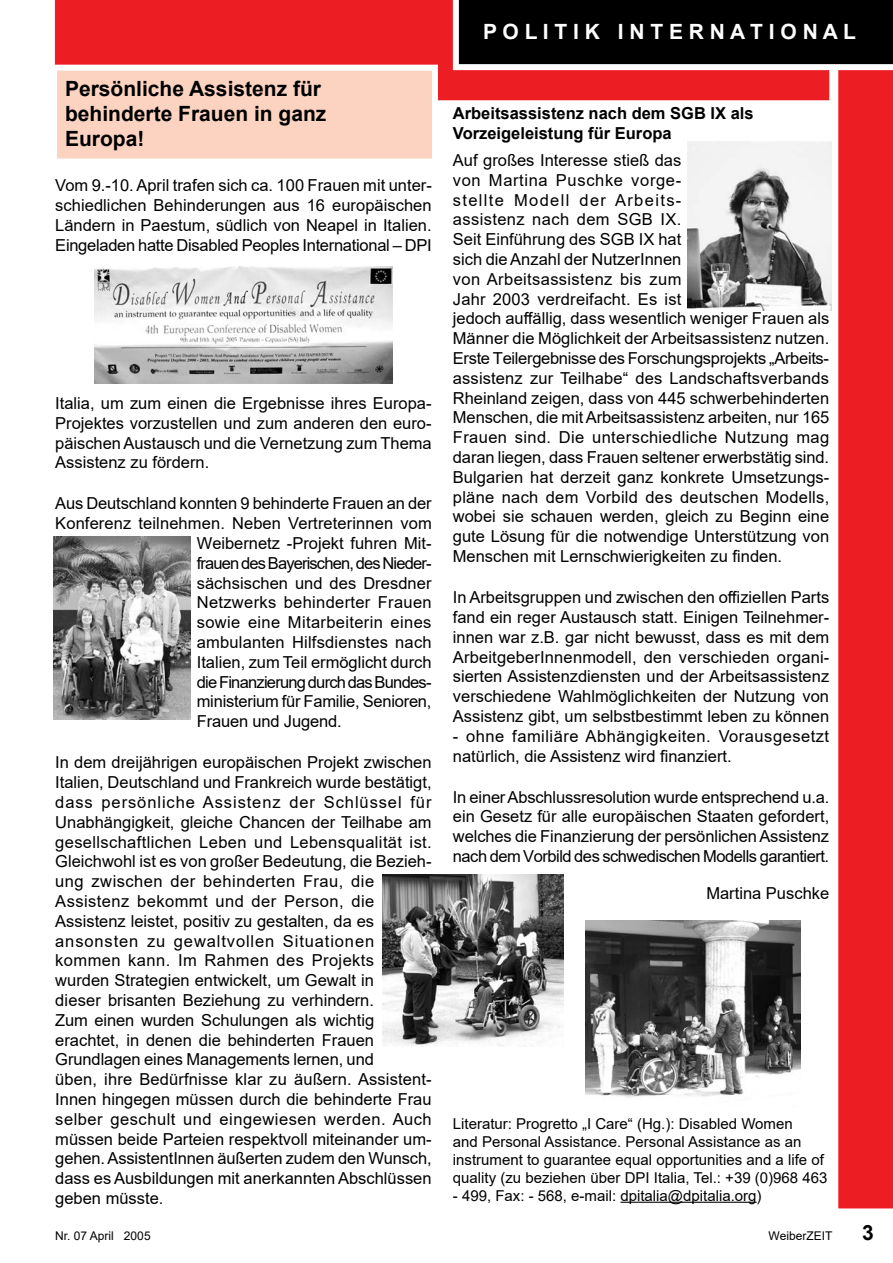
<style>
.page{position:relative;width:893px;height:1263px;background:#fff}
.page>*{position:absolute;margin:0;border:0;box-sizing:border-box;transform-origin:0 0}
.t1{font:700 21px/25.2px "Arial";color:#000}
.t2{font:700 21px "Arial";color:#fff}
.t3{font:16.5px/19.8px "Arial";color:#000;text-align:justify}
.t4{font:16.5px/19.8px "Arial";letter-spacing:.03em;color:#000}
.t5{font:700 16.5px/19.8px "Arial";color:#000}
.t6{font:16.5px "Arial";letter-spacing:.02em;color:#000}
.t7{font:16.5px "Arial";letter-spacing:-.05em;color:#000}
.t8{font:16.5px "Arial";letter-spacing:-.045em;color:#000}
.t9{font:15px/18px "Arial";color:#000}
.t10{font:12px "Arial";color:#000}
</style>
<div class="page">
<div style="left:54px;top:0;width:775px;height:101px;background:#ed1d24"></div>
<svg style="left:829px;top:70px;width:64px;height:1139px"></svg>
<svg style="left:453px;top:0;width:440px;height:70px;background:#181818"></svg>
<img style="left:688px;top:142px;width:143px;height:168px">
<img style="left:383px;top:875px;width:180px;height:171px">
<img style="left:586px;top:920px;width:214px;height:178px">
<hr style="left:620px;top:1202px;width:137px;height:1px;background:#000">
<img style="left:94px;top:266px;width:299px;height:118px">
<img style="left:53px;top:536px;width:137px;height:183px">
<div style="left:51px;top:65px;width:387px;height:100px;background:#fcd3c1;border:6px solid #fff"></div>
<h1 class="t1" style="left:65px;top:76px;width:263px">Persönliche Assistenz für behinderte Frauen in ganz<br>Europa!</h1>
<p class="t3" style="left:55px;top:175px;width:378px">Vom 9.-10. April trafen sich ca. 100 Frauen mit unter&shy;schiedlichen Behinderungen aus 16 europäischen Ländern in Paestum, südlich von Neapel in Italien.<br>Eingeladen hatte Disabled Peoples International – DPI</p>
<p class="t3" style="left:55px;top:393px;width:378px">Italia, um zum einen die Ergebnisse ihres Europa-Projektes vorzustellen und zum anderen den euro&shy;päischen Austausch und die Vernetzung zum Thema Assistenz zu fördern.</p>
<p class="t3" style="left:55px;top:494px;width:378px">Aus Deutschland konnten 9 behinderte Frauen an der</p>
<p class="t3" style="left:55px;top:513px;width:378px">Konferenz teilnehmen. Neben Vertreterinnen vom</p>
<p class="t3" style="left:197px;top:533px;width:236px">Weibernetz -Projekt fuhren Mit-</p>
<p class="t7" style="left:197px;top:552px;width:236px">frauen des Bayerischen, des Nieder-</p>
<p class="t3" style="left:197px;top:573px;width:236px">sächsischen und des Dresdner</p>
<p class="t6" style="left:197px;top:591px;width:236px">Netzwerks behinderter Frauen</p>
<p class="t6" style="left:197px;top:611px;width:236px">sowie eine Mitarbeiterin eines</p>
<p class="t3" style="left:197px;top:632px;width:236px">ambulanten Hilfsdienstes nach</p>
<p class="t3" style="left:197px;top:652px;width:236px">Italien, zum Teil ermöglicht durch</p>
<p class="t8" style="left:197px;top:670px;width:236px">die Finanzierung durch das Bundes-</p>
<p class="t3" style="left:197px;top:692px;width:236px">ministerium für Familie, Senioren,</p>
<p class="t3" style="left:197px;top:711px;width:146px">Frauen und Jugend.</p>
<p class="t3" style="left:55px;top:752px;width:378px;text-align:left">In dem dreijährigen europäischen Projekt zwischen Italien, Deutschland und Frankreich wurde bestätigt, dass persönliche Assistenz der Schlüssel für Unabhängigkeit, gleiche Chancen der Teilhabe am gesellschaftlichen Leben und Lebensqualität ist.<br>Gleichwohl ist es von großer Bedeutung, die Bezieh&shy;ung zwischen der behinderten Frau, die Assistenz bekommt und der Person, die Assistenz leistet, positiv zu gestalten, da es ansonsten zu gewaltvollen Situationen kommen kann. Im Rahmen des Projekts wurden Strategien entwickelt, um Gewalt in<br>dieser brisanten Beziehung zu verhindern.<br>Zum einen wurden Schulungen als wichtig erachtet, in denen die behinderten Frauen Grundlagen eines Managements lernen, und<br>üben, ihre Bedürfnisse klar zu äußern. Assistent-Innen hingegen müssen durch die behinderte Frau selber geschult und eingewiesen werden. Auch müssen beide Parteien respektvoll miteinander um&shy;gehen. AssistentInnen äußerten zudem den Wunsch, dass es Ausbildungen mit anerkannten Abschlüssen geben müsste.</p>
<p class="t2" style="left:483px;top:17px;width:374px">P O L I T I K I N T E R N A T I O N A L</p>
<h2 class="t5" style="left:453px;top:104px;width:302px">Arbeitsassistenz nach dem SGB IX als<br>Vorzeigeleistung für Europa</h2>
<p class="t3" style="left:453px;top:150px;width:378px;text-align:left">Auf großes Interesse stieß das<br>von Martina Puschke vorge-<br>stellte Modell der Arbeits-<br>assistenz nach dem SGB IX.<br>Seit Einführung des SGB IX hat<br>sich die Anzahl der NutzerInnen<br>von Arbeitsassistenz bis zum<br>Jahr 2003 verdreifacht. Es ist<br>jedoch auffällig, dass wesentlich weniger Frauen als Männer die Möglichkeit der Arbeitsassistenz nutzen.<br>Erste Teilergebnisse des Forschungsprojekts „Arbeits&shy;assistenz zur Teilhabe“ des Landschaftsverbands Rheinland zeigen, dass von 445 schwerbehinderten Menschen, die mit Arbeitsassistenz arbeiten, nur 165<br>Frauen sind. Die unterschiedliche Nutzung mag daran liegen, dass Frauen seltener erwerbstätig sind.</p>
<p class="t3" style="left:453px;top:467px;width:378px">Bulgarien hat derzeit ganz konkrete Umsetzungs&shy;pläne nach dem Vorbild des deutschen Modells, wobei sie schauen werden, gleich zu Beginn eine gute Lösung für die notwendige Unterstützung von Menschen mit Lernschwierigkeiten zu finden.</p>
<p class="t3" style="left:453px;top:587px;width:378px">In Arbeitsgruppen und zwischen den offiziellen Parts fand ein reger Austausch statt. Einigen Teilnehmer&shy;innen war z.B. gar nicht bewusst, dass es mit dem ArbeitgeberInnenmodell, den verschieden organi&shy;sierten Assistenzdiensten und der Arbeitsassistenz verschiedene Wahlmöglichkeiten der Nutzung von Assistenz gibt, um selbstbestimmt leben zu können</p>
<p class="t4" style="left:453px;top:726px;width:378px">- ohne familiäre Abhängigkeiten. Vorausgesetzt natürlich, die Assistenz wird finanziert.</p>
<p class="t3" style="left:453px;top:787px;width:378px">In einer Abschlussresolution wurde entsprechend u.a. ein Gesetz für alle europäischen Staaten gefordert, welches die Finanzierung der persönlichen Assistenz nach dem Vorbild des schwedischen Modells garantiert.</p>
<p class="t3" style="left:706px;top:883px;width:124px">Martina Puschke</p>
<p class="t9" style="left:453px;top:1114px;width:376px">Literatur: Progretto „I Care“ (Hg.): Disabled Women<br>and Personal Assistance. Personal Assistance as an instrument to guarantee equal opportunities and a life of quality (zu beziehen über DPI Italia, Tel.: +39 (0)968 463</p>
<p class="t9" style="left:453px;top:1186px;width:310px">- 499, Fax: - 568, e-mail: dpitalia@dpitalia.org)</p>
<p class="t10" style="left:55px;top:1228px;width:97px">Nr. 07 April 2005</p>
<p class="t10" style="left:768px;top:1228px;width:65px">WeiberZEIT</p>
<p class="t1" style="left:862px;top:1220px;width:13px">3</p>
</div>
